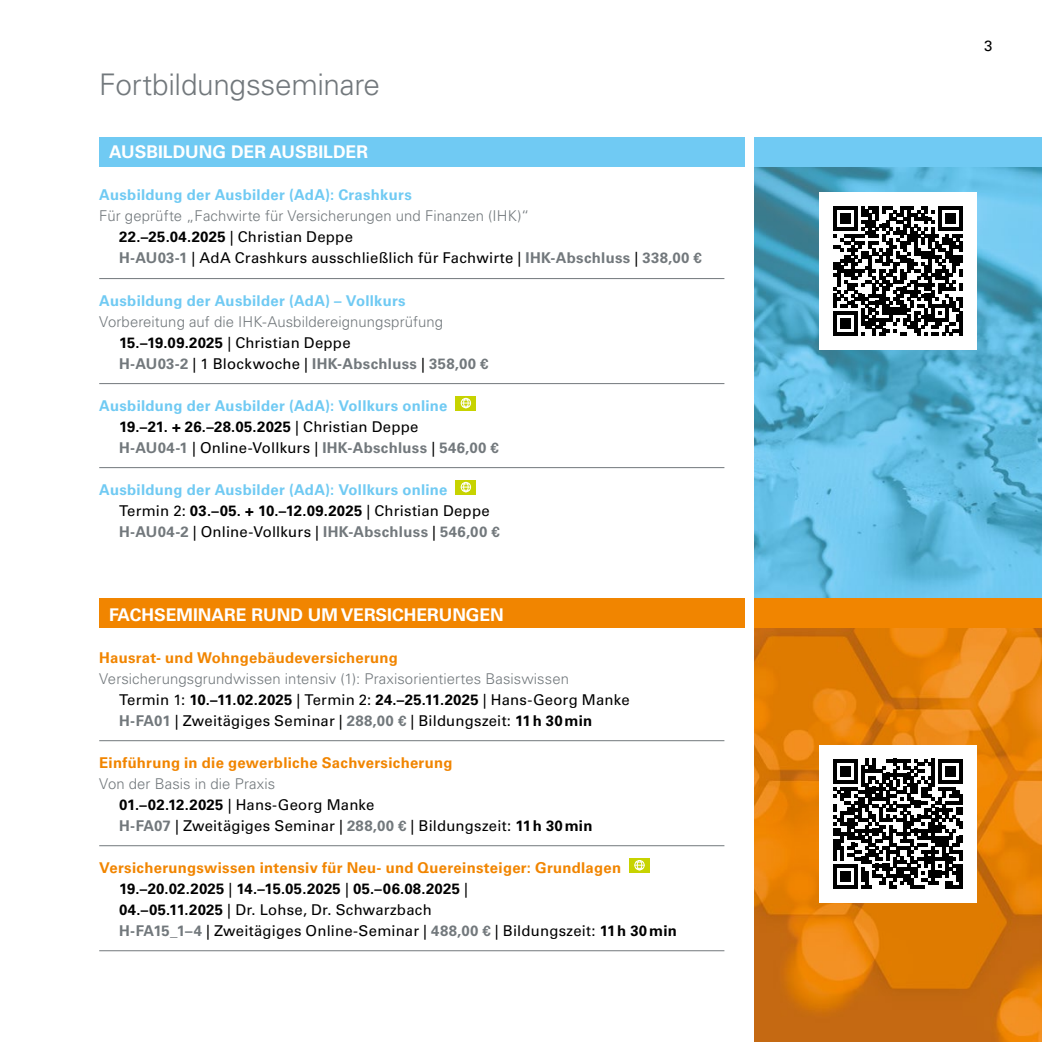
<style>
.page{position:relative;width:1042px;height:1042px;background:#fff}
.page>*{position:absolute;margin:0;border:0;box-sizing:border-box;transform-origin:0 0}
.t1{font:300 29.75px "Univers LT Std";letter-spacing:-.01em;color:#72787c}
.t2{font:700 17.5px "Univers LT Std";color:#fff}
.t3{font:14.88px/21px "Univers LT Std";letter-spacing:.015em;color:#000}
.t4{font:700 14.88px/21px "Univers LT Std";letter-spacing:.02em;color:#70caf3}
.t5{font:300 14.88px/21px "Univers LT Std";letter-spacing:.01em;color:#72787c}
.t6{font:700 14.88px "Univers LT Std";letter-spacing:.02em;color:#f18500}
.s1{font-weight:300;color:#72787c}
.s2{font-weight:700}
.s3{font-weight:700;color:#72787c}
.s4{font-weight:700;color:#000}
.s5{font-weight:400;color:#000}
.s6{color:#000}
.s7{color:#72787c}
.s8{font-weight:700;color:#f18500}
</style>
<div class="page">
<img style="left:754px;top:628px;width:288px;height:414px">
<svg style="left:754px;top:167px;width:288px;height:431px;background:#5cb4d8"></svg>
<div style="left:819px;top:192px;width:158px;height:158px;background:#fff"></div>
<svg style="left:833px;top:206px;width:130px;height:130px"></svg>
<hr style="left:959px;top:297px;width:4px;height:11px;background:#000">
<hr style="left:959px;top:311px;width:4px;height:25px;background:#000">
<div style="left:99px;top:598px;width:646px;height:30px;background:#f18500"></div>
<div style="left:754px;top:598px;width:288px;height:30px;background:#f18500"></div>
<div style="left:99px;top:137px;width:646px;height:30px;background:#70caf3"></div>
<div style="left:754px;top:137px;width:288px;height:30px;background:#70caf3"></div>
<hr style="left:99px;top:278px;width:625px;height:1px;background:#72787c">
<hr style="left:99px;top:383px;width:625px;height:1px;background:#72787c">
<hr style="left:99px;top:467px;width:625px;height:1px;background:#72787c">
<hr style="left:99px;top:740px;width:625px;height:1px;background:#72787c">
<hr style="left:99px;top:845px;width:625px;height:1px;background:#72787c">
<hr style="left:99px;top:950px;width:625px;height:1px;background:#72787c">
<div style="left:456px;top:396px;width:20px;height:14px;background:#c7d300"></div>
<div style="left:461px;top:398px;width:10px;height:10px;border:1px solid #fff;border-radius:50%"></div>
<div style="left:463px;top:398px;width:5px;height:10px;border:1px solid #fff;border-radius:50%"></div>
<svg style="left:461px;top:399px;width:9px;height:8px"></svg>
<div style="left:456px;top:480px;width:20px;height:14px;background:#c7d300"></div>
<div style="left:461px;top:482px;width:10px;height:10px;border:1px solid #fff;border-radius:50%"></div>
<div style="left:463px;top:482px;width:5px;height:10px;border:1px solid #fff;border-radius:50%"></div>
<svg style="left:461px;top:483px;width:9px;height:8px"></svg>
<div style="left:629px;top:858px;width:20px;height:14px;background:#c7d300"></div>
<div style="left:634px;top:860px;width:10px;height:10px;border:1px solid #fff;border-radius:50%"></div>
<div style="left:637px;top:860px;width:5px;height:10px;border:1px solid #fff;border-radius:50%"></div>
<svg style="left:635px;top:861px;width:9px;height:8px"></svg>
<div style="left:819px;top:745px;width:158px;height:157px;background:#fff"></div>
<svg style="left:833px;top:759px;width:130px;height:129px"></svg>
<hr style="left:959px;top:850px;width:4px;height:10px;background:#000">
<hr style="left:959px;top:864px;width:4px;height:24px;background:#000">
<h1 class="t1" style="left:99px;top:67px;width:282px">Fortbildungsseminare</h1>
<p class="t2" style="left:109px;top:142px;width:260px">AUSBILDUNG DER AUSBILDER</p>
<p class="t4" style="left:99px;top:185px;width:314px">Ausbildung der Ausbilder (AdA): Crashkurs</p>
<p class="t3" style="left:119px;top:206px;width:584px;text-indent:-20px"><span class="s1">Für geprüfte „Fachwirte für Versicherungen und Finanzen (IHK)“<br></span><span class="s2">22.–25.04.2025</span> | Christian Deppe<br><span class="s3">H-AU03-1</span> | AdA Crashkurs ausschließlich für Fachwirte | <span class="s3">IHK-Abschluss</span> | <span class="s3">338,00 €</span></p>
<p class="t4" style="left:99px;top:290px;width:308px">Ausbildung der Ausbilder (AdA) – Vollkurs</p>
<p class="t5" style="left:119px;top:311px;width:371px;text-indent:-20px">Vorbereitung auf die IHK-Ausbildereignungsprüfung<br><span class="s4">15.–19.09.2025</span> <span class="s5">| Christian Deppe<br></span><span class="s2">H-AU03-2</span> <span class="s5">| 1 Blockwoche |</span> <span class="s2">IHK-Abschluss</span> <span class="s5">|</span> <span class="s2">358,00 €</span></p>
<p class="t4" style="left:119px;top:395px;width:381px;text-indent:-20px">Ausbildung der Ausbilder (AdA): Vollkurs online<br><span class="s6">19.–21. + 26.–28.05.2025</span> <span class="s5">| Christian Deppe<br></span><span class="s7">H-AU04-1</span> <span class="s5">| Online-Vollkurs |</span> <span class="s7">IHK-Abschluss</span> <span class="s5">|</span> <span class="s7">546,00 €</span></p>
<p class="t4" style="left:119px;top:479px;width:382px;text-indent:-20px">Ausbildung der Ausbilder (AdA): Vollkurs online<br><span class="s5">Termin 2:</span> <span class="s6">03.–05. + 10.–12.09.2025</span> <span class="s5">| Christian Deppe<br></span><span class="s7">H-AU04-2</span> <span class="s5">| Online-Vollkurs |</span> <span class="s7">IHK-Abschluss</span> <span class="s5">|</span> <span class="s7">546,00 €</span></p>
<p class="t2" style="left:109px;top:604px;width:396px">FACHSEMINARE RUND UM VERSICHERUNGEN</p>
<p class="t6" style="left:99px;top:648px;width:300px">Hausrat- und Wohngebäudeversicherung</p>
<p class="t3" style="left:119px;top:668px;width:512px;text-indent:-20px"><span class="s1">Versicherungsgrundwissen intensiv (1): Praxisorientiertes Basiswissen<br></span>Termin 1: <span class="s2">10.–11.02.2025</span> | Termin 2: <span class="s2">24.–25.11.2025</span> | Hans-Georg Manke<br><span class="s3">H-FA01</span> | Zweitägiges Seminar | <span class="s3">288,00 €</span> | Bildungszeit: <span class="s2">11h 30min</span></p>
<p class="t6" style="left:99px;top:753px;width:355px">Einführung in die gewerbliche Sachversicherung</p>
<p class="t3" style="left:119px;top:773px;width:475px;text-indent:-20px"><span class="s1">Von der Basis in die Praxis<br></span><span class="s2">01.–02.12.2025</span> | Hans-Georg Manke<br><span class="s3">H-FA07</span> | Zweitägiges Seminar | <span class="s3">288,00 €</span> | Bildungszeit: <span class="s2">11h 30min</span></p>
<p class="t3" style="left:119px;top:857px;width:559px;text-indent:-20px"><span class="s8">Versicherungswissen intensiv für Neu- und Quereinsteiger: Grundlagen </span><span class="s2">19.–20.02.2025</span> | <span class="s2">14.–15.05.2025</span> | <span class="s2">05.–06.08.2025</span> |<br><span class="s2">04.–05.11.2025</span> | Dr. Lohse, Dr. Schwarzbach<br><span class="s3">H-FA15_1–4</span> | Zweitägiges Online-Seminar | <span class="s3">488,00 €</span> | Bildungszeit: <span class="s2">11h 30min</span></p>
<p class="t3" style="left:984px;top:36px;width:10px">3</p>
</div>
